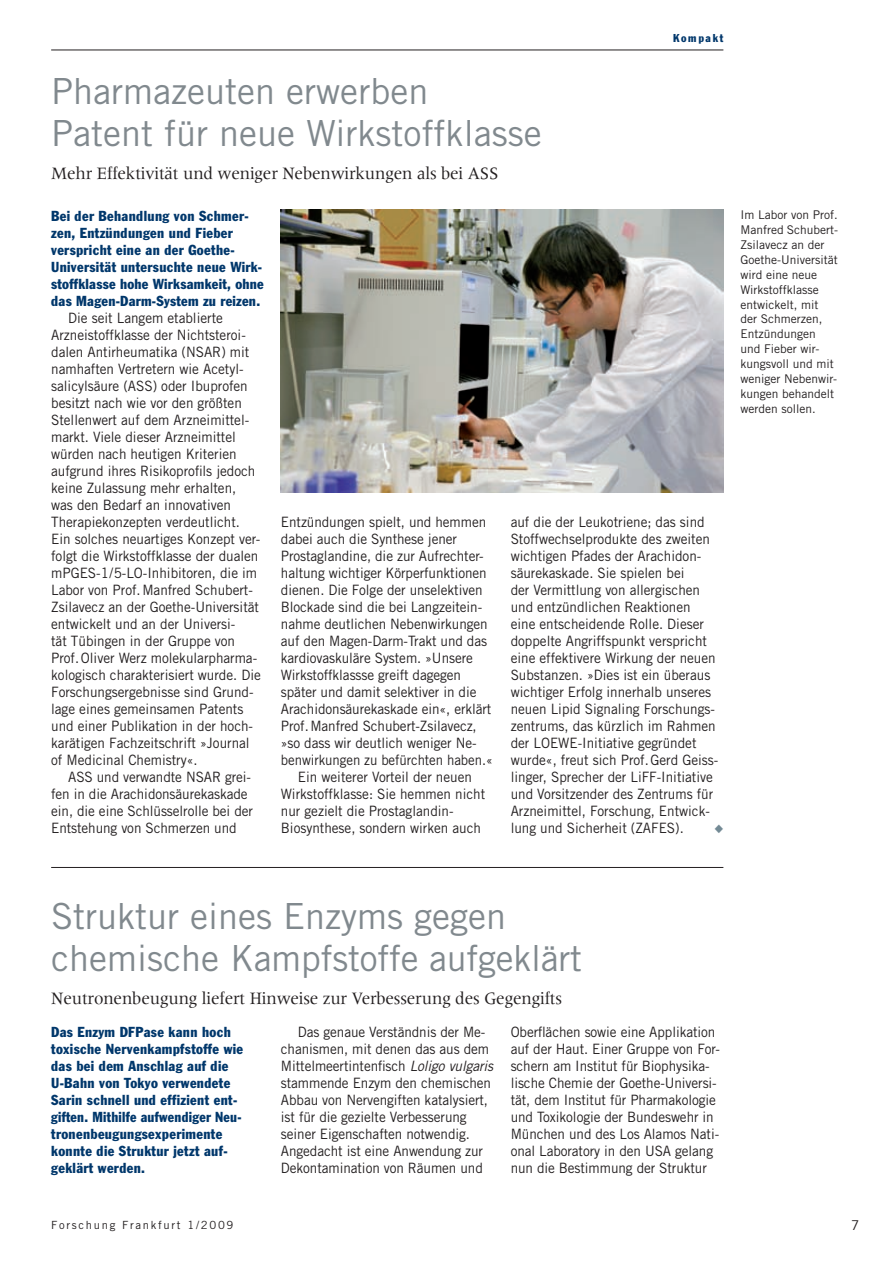
<style>
.page{position:relative;width:893px;height:1263px;background:#fff}
.page>*{position:absolute;margin:0;border:0;box-sizing:border-box;transform-origin:0 0}
.t1{font:36px/42px "Trade Gothic";color:#81898e}
.t2{font:18px "Meridien";letter-spacing:-.01em;color:#231f20;scale:.95 1}
.t3{font:14.25px/17px "Trade Gothic";color:#231f20;scale:.95 1}
.t4{font:condensed 14.25px/17px "Franklin Gothic";letter-spacing:.025em;color:#00376b}
.t5{font:14.25px "Trade Gothic";color:#231f20;scale:.93 1}
.t6{font:13.5px "Trade Gothic";color:#231f20}
.t7{font:12px/14.9px "Trade Gothic";color:#231f20}
.t8{font:11.25px "Trade Gothic";letter-spacing:.15em;color:#231f20}
.t9{font:condensed 11.25px "Franklin Gothic";letter-spacing:.15em;color:#00376b}
.s1{font-style:italic}
</style>
<div class="page">
<hr style="left:51px;top:50px;width:672px;height:1px;background:#231f20">
<img style="left:281px;top:210px;width:442px;height:282px">
<hr style="left:51px;top:867px;width:672px;height:1px;background:#231f20">
<h1 class="t1" style="left:51px;top:73px;width:492px">Pharmazeuten erwerben<br>Patent für neue Wirkstoffklasse</h1>
<p class="t2" style="left:51px;top:166px;width:472px">Mehr Effektivität und weniger Nebenwirkungen als bei ASS</p>
<p class="t9" style="left:673px;top:34px;width:52px">Kompakt</p>
<p class="t4" style="left:51px;top:208px;width:214px">Bei der Behandlung von Schmer&shy;zen, Entzündungen und Fieber verspricht eine an der Goethe-Universität untersuchte neue Wirk&shy;stoffklasse hohe Wirksamkeit, ohne das Magen-Darm-System zu reizen.</p>
<p class="t3" style="left:51px;top:310px;width:222px;text-indent:17px">Die seit Langem etablierte Arzneistoffklasse der Nichtsteroi&shy;dalen Antirheumatika (NSAR) mit namhaften Vertretern wie Acetyl&shy;salicylsäure (ASS) oder Ibuprofen besitzt nach wie vor den größten Stellenwert auf dem Arzneimittel&shy;markt. Viele dieser Arzneimittel würden nach heutigen Kriterien aufgrund ihres Risikoprofils jedoch keine Zulassung mehr erhalten, was den Bedarf an innovativen Therapiekonzepten verdeutlicht.<br>Ein solches neuartiges Konzept ver&shy;folgt die Wirkstoffklasse der dualen mPGES-1 / 5-LO-Inhibitoren, die im Labor von Prof. Manfred Schubert-Zsilavecz an der Goethe-Universität entwickelt und an der Universi-<br>tät Tübingen in der Gruppe von Prof. Oliver Werz molekularpharma&shy;kologisch charakterisiert wurde. Die Forschungsergebnisse sind Grund&shy;lage eines gemeinsamen Patents und einer Publikation in der hoch&shy;karätigen Fachzeitschrift »Journal of Medicinal Chemistry«.</p>
<p class="t3" style="left:51px;top:769px;width:214px;text-indent:17px">ASS und verwandte NSAR grei&shy;fen in die Arachidonsäurekaskade ein, die eine Schlüsselrolle bei der<br>Entstehung von Schmerzen und</p>
<p class="t3" style="left:281px;top:514px;width:217px">Entzündungen spielt, und hemmen</p>
<p class="t3" style="left:281px;top:531px;width:187px">dabei auch die Synthese jener</p>
<p class="t3" style="left:281px;top:548px;width:215px">Prostaglandine, die zur Aufrechter-</p>
<p class="t3" style="left:281px;top:565px;width:218px">haltung wichtiger Körperfunktionen</p>
<p class="t3" style="left:281px;top:582px;width:214px">dienen. Die Folge der unselektiven</p>
<p class="t3" style="left:281px;top:599px;width:213px">Blockade sind die bei Langzeitein-</p>
<p class="t3" style="left:281px;top:616px;width:219px">nahme deutlichen Nebenwirkungen</p>
<p class="t3" style="left:281px;top:633px;width:218px">auf den Magen-Darm-Trakt und das</p>
<p class="t3" style="left:281px;top:650px;width:204px">kardiovaskuläre System. »Unsere</p>
<p class="t3" style="left:281px;top:667px;width:191px">Wirkstoffklassse greift dagegen</p>
<p class="t3" style="left:281px;top:684px;width:207px">später und damit selektiver in die</p>
<p class="t3" style="left:281px;top:701px;width:223px">Arachidonsäurekaskade ein«, erklärt</p>
<p class="t3" style="left:281px;top:718px;width:208px">Prof. Manfred Schubert-Zsilavecz,</p>
<p class="t3" style="left:281px;top:735px;width:207px">»so dass wir deutlich weniger Ne-</p>
<p class="t5" style="left:281px;top:754px;width:229px">benwirkungen zu befürchten haben.«</p>
<p class="t3" style="left:298px;top:769px;width:185px">Ein weiterer Vorteil der neuen</p>
<p class="t3" style="left:281px;top:786px;width:216px">Wirkstoffklasse: Sie hemmen nicht</p>
<p class="t3" style="left:281px;top:803px;width:183px">nur gezielt die Prostaglandin-</p>
<p class="t3" style="left:281px;top:820px;width:212px">Biosynthese, sondern wirken auch</p>
<p class="t3" style="left:510px;top:514px;width:220px">auf die der Leukotriene; das sind Stoffwechselprodukte des zweiten wichtigen Pfades der Arachidon&shy;säurekaskade. Sie spielen bei<br>der Vermittlung von allergischen und entzündlichen Reaktionen eine entscheidende Rolle. Dieser doppelte Angriffspunkt verspricht eine effektivere Wirkung der neuen Substanzen. »Dies ist ein überaus wichtiger Erfolg innerhalb unseres neuen Lipid Signaling Forschungs&shy;zentrums, das kürzlich im Rahmen der LOEWE-Initiative gegründet wurde«, freut sich Prof. Gerd Geiss&shy;linger, Sprecher der LiFF-Initiative und Vorsitzender des Zentrums für Arzneimittel, Forschung, Entwick&shy;lung und Sicherheit (ZAFES).</p>
<p class="t7" style="left:740px;top:208px;width:99px">Im Labor von Prof.<br>Manfred Schubert-<br>Zsila vecz an der<br>Goe the-Universität wird eine neue<br>Wirkstoffklasse entwickelt, mit<br>der Schmerzen,<br>Entzündungen und Fieber wir&shy;kungsvoll und mit weniger Nebenwir&shy;kungen behandelt werden sollen.</p>
<h1 class="t1" style="left:51px;top:898px;width:532px">Struktur eines Enzyms gegen chemische Kampf stoffe aufgeklärt</h1>
<p class="t2" style="left:51px;top:991px;width:539px">Neutronenbeugung liefert Hinweise zur Verbesserung des Gegengifts</p>
<p class="t4" style="left:51px;top:1024px;width:193px">Das Enzym DFPase kann hoch toxische Nervenkampfstoffe wie das bei dem Anschlag auf die<br>U-Bahn von Tokyo verwendete<br>Sarin schnell und effizient ent&shy;giften. Mithilfe aufwendiger Neu&shy;tronenbeugungsexperimente konn te die Struktur jetzt auf&shy;geklärt werden.</p>
<p class="t3" style="left:281px;top:1024px;width:225px;text-indent:17px">Das genaue Verständnis der Me&shy;chanismen, mit denen das aus dem Mittelmeertintenfisch <span class="s1">Loligo vulgaris </span>stammende Enzym den chemischen Abbau von Nervengiften katalysiert, ist für die gezielte Verbesserung seiner Eigenschaften notwendig.<br>Angedacht ist eine Anwendung zur Dekontamination von Räumen und</p>
<p class="t3" style="left:510px;top:1024px;width:222px">Oberflächen sowie eine Applikation auf der Haut. Einer Gruppe von For&shy;schern am Institut für Biophysika&shy;lische Chemie der Goethe-Universi&shy;tät, dem Institut für Pharmakologie und Toxikologie der Bundeswehr in München und des Los Alamos Nati&shy;onal Laboratory in den USA gelang nun die Bestimmung der Struktur</p>
<p class="t8" style="left:51px;top:1220px;width:184px">Forschung Frankfurt 1/2009</p>
<p class="t6" style="left:851px;top:1220px;width:10px">7</p>
</div>
